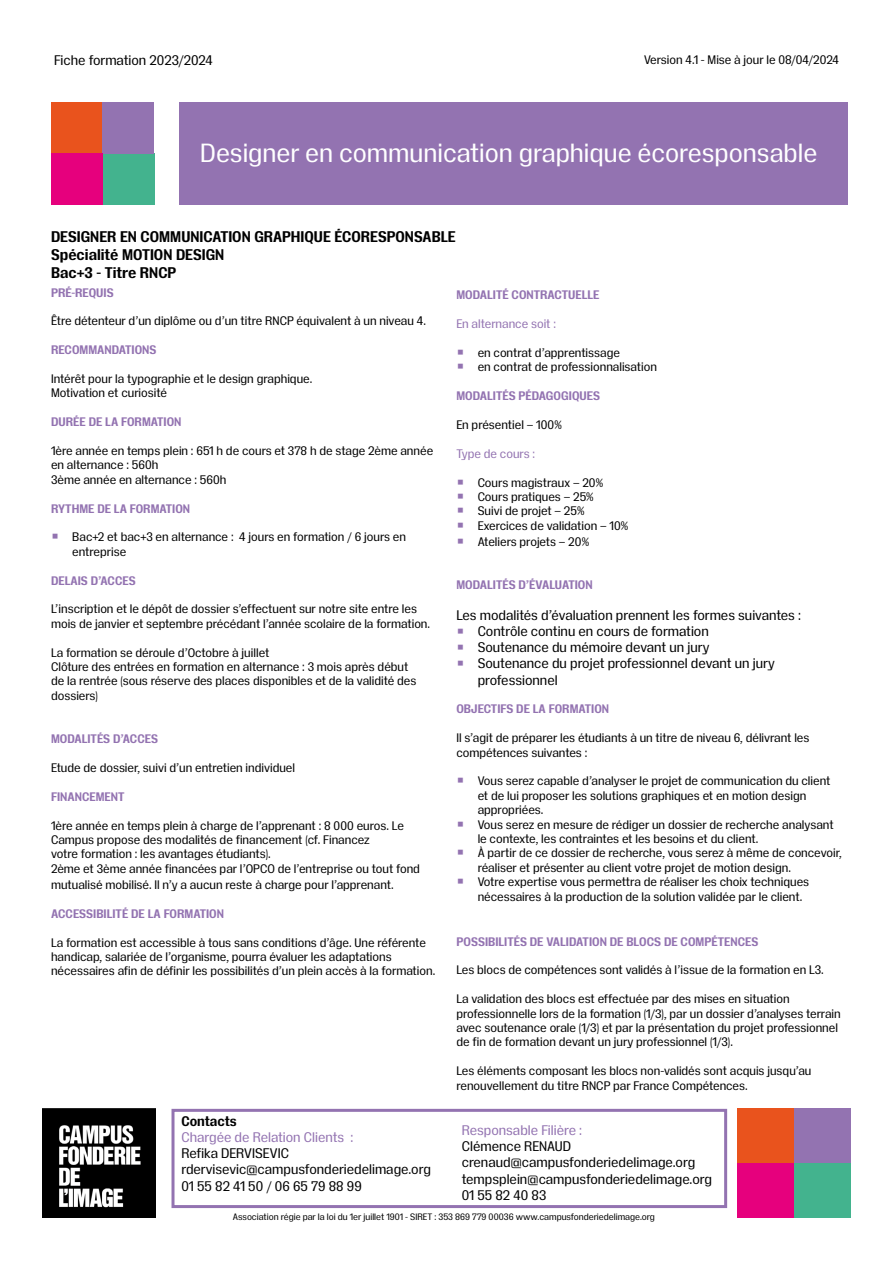
<style>
.page{position:relative;width:893px;height:1263px;background:#fff}
.page>*{position:absolute;margin:0;border:0;box-sizing:border-box;transform-origin:0 0}
.t1{font:25.5px "Insitu";color:#fff}
.t2{font:700 15px/18px "Insitu";color:#000}
.t3{font:13.5px/16.2px "Insitu";color:#000}
.t4{font:13.5px "Insitu";color:#9373b1}
.t5{font:700 13.5px "Insitu";letter-spacing:-.005em;color:#000}
.t6{font:12px/14.4px "Insitu";color:#000}
.t7{font:700 12px "Insitu";color:#9373b1}
.t8{font:12px "Insitu";color:#9373b1}
.t9{font:9px "Insitu";color:#000}
.s1{font-size:13.5px;color:#9373b1}
.s2{color:#9373b1}
</style>
<div class="page">
<div style="left:179px;top:102px;width:669px;height:102px;background:#9373b1"></div>
<div style="left:52px;top:102px;width:51px;height:51px;background:#e9531d"></div>
<div style="left:103px;top:153px;width:51px;height:51px;background:#43b38e"></div>
<div style="left:103px;top:102px;width:51px;height:51px;background:#9373b1"></div>
<div style="left:52px;top:153px;width:51px;height:51px;background:#e6007d"></div>
<div style="left:171px;top:1109px;width:556px;height:99px;border:3px solid #9373b1"></div>
<div style="left:738px;top:1109px;width:56px;height:54px;background:#e9531d"></div>
<div style="left:794px;top:1163px;width:56px;height:54px;background:#43b38e"></div>
<div style="left:794px;top:1109px;width:56px;height:54px;background:#9373b1"></div>
<div style="left:738px;top:1163px;width:56px;height:54px;background:#e6007d"></div>
<img style="left:43px;top:1109px;width:113px;height:108px">
<p class="t3" style="left:54px;top:51px;width:160px">Fiche formation 2023/2024</p>
<p class="t6" style="left:644px;top:51px;width:197px">Version 4.1 - Mise à jour le 08/04/2024</p>
<h1 class="t1" style="left:200px;top:135px;width:619px">Designer en communication graphique écoresponsable</h1>
<p class="t2" style="left:51px;top:226px;width:406px">DESIGNER EN COMMUNICATION GRAPHIQUE ÉCORESPONSABLE<br>Spécialité MOTION DESIGN<br>Bac+3 - Titre RNCP</p>
<p class="t7" style="left:51px;top:284px;width:64px">PRÉ-REQUIS</p>
<p class="t6" style="left:51px;top:313px;width:376px">Être détenteur d’un diplôme ou d’un titre RNCP équivalent à un niveau 4.</p>
<p class="t7" style="left:51px;top:342px;width:107px">RECOMMANDATIONS</p>
<p class="t6" style="left:51px;top:371px;width:263px">Intérêt pour la typographie et le design graphique.<br>Motivation et curiosité</p>
<p class="t7" style="left:51px;top:414px;width:132px">DURÉE DE LA FORMATION</p>
<p class="t6" style="left:51px;top:443px;width:384px">1ère année en temps plein : 651 h de cours et 378 h de stage 2ème année en alternance : 560h<br>3ème année en alternance : 560h</p>
<p class="t7" style="left:51px;top:500px;width:141px">RYTHME DE LA FORMATION</p>
<p class="t6" style="left:72px;top:529px;width:335px;text-indent:-21px"><span class="s1">⏹</span> Bac+2 et bac+3 en alternance : 4 jours en formation / 6 jours en entreprise</p>
<p class="t7" style="left:51px;top:572px;width:86px">DELAIS D’ACCES</p>
<p class="t6" style="left:51px;top:601px;width:381px">L’inscription et le dépôt de dossier s’effectuent sur notre site entre les mois de janvier et septembre précédant l’année scolaire de la formation.</p>
<p class="t6" style="left:51px;top:644px;width:367px">La formation se déroule d’Octobre à juillet<br>Clôture des entrées en formation en alternance : 3 mois après début de la rentrée (sous réserve des places disponibles et de la validité des dossiers)</p>
<p class="t7" style="left:51px;top:730px;width:108px">MODALITÉS D’ACCES</p>
<p class="t6" style="left:51px;top:760px;width:246px">Etude de dossier, suivi d’un entretien individuel</p>
<p class="t7" style="left:51px;top:788px;width:75px">FINANCEMENT</p>
<p class="t6" style="left:51px;top:817px;width:370px">1ère année en temps plein à charge de l’apprenant : 8 000 euros. Le Campus propose des modalités de financement (cf. Financez<br>votre formation : les avantages étudiants).<br>2ème et 3ème année financées par l’OPCO de l’entreprise ou tout fond</p>
<p class="t6" style="left:51px;top:877px;width:344px">mutualisé mobilisé. Il n’y a aucun reste à charge pour l’apprenant.</p>
<p class="t7" style="left:51px;top:905px;width:174px">ACCESSIBILITÉ DE LA FORMATION</p>
<p class="t6" style="left:51px;top:934px;width:386px">La formation est accessible à tous sans conditions d’âge. Une référente handicap, salariée de l’organisme, pourra évaluer les adaptations nécessaires afin de définir les possibilités d’un plein accès à la formation.</p>
<p class="t5" style="left:181px;top:1111px;width:57px">Contacts</p>
<p class="t4" style="left:181px;top:1128px;width:173px">Chargée de Relation Clients :</p>
<p class="t3" style="left:181px;top:1144px;width:251px">Refika DERVISEVIC rdervisevic@campusfonderiedelimage.org<br>01 55 82 41 50 / 06 65 79 88 99</p>
<p class="t7" style="left:456px;top:287px;width:145px">MODALITÉ CONTRACTUELLE</p>
<p class="t8" style="left:456px;top:316px;width:101px">En alternance soit :</p>
<p class="t6" style="left:456px;top:345px;width:202px"><span class="s1">⏹</span> en contrat d’apprentissage<br><span class="s1">⏹</span> en contrat de professionnalisation</p>
<p class="t7" style="left:456px;top:387px;width:145px">MODALITÉS PÉDAGOGIQUES</p>
<p class="t6" style="left:456px;top:417px;width:107px">En présentiel – 100%</p>
<p class="t8" style="left:456px;top:445px;width:80px">Type de cours :</p>
<p class="t6" style="left:456px;top:474px;width:173px"><span class="s1">⏹</span> Cours magistraux – 20%<br><span class="s1">⏹</span> Cours pratiques – 25%<br><span class="s1">⏹</span> Suivi de projet – 25%<br><span class="s1">⏹</span> Exercices de validation – 10%</p>
<p class="t6" style="left:456px;top:534px;width:134px"><span class="s1">⏹</span> Ateliers projets – 20%</p>
<p class="t7" style="left:456px;top:576px;width:138px">MODALITÉS D’ÉVALUATION</p>
<p class="t3" style="left:456px;top:606px;width:346px">Les modalités d’évaluation prennent les formes suivantes :</p>
<p class="t3" style="left:456px;top:622px;width:254px"><span class="s2">⏹</span> Contrôle continu en cours de formation</p>
<p class="t3" style="left:456px;top:638px;width:254px"><span class="s2">⏹</span> Soutenance du mémoire devant un jury</p>
<p class="t3" style="left:456px;top:655px;width:320px"><span class="s2">⏹</span> Soutenance du projet professionnel devant un jury</p>
<p class="t3" style="left:478px;top:671px;width:82px">professionnel</p>
<p class="t7" style="left:456px;top:701px;width:154px">OBJECTIFS DE LA FORMATION</p>
<p class="t6" style="left:456px;top:730px;width:355px">Il s’agit de préparer les étudiants à un titre de niveau 6, délivrant les compétences suivantes :</p>
<p class="t6" style="left:456px;top:773px;width:376px"><span class="s1">⏹</span> Vous serez capable d’analyser le projet de communication du client</p>
<p class="t6" style="left:478px;top:788px;width:330px">et de lui proposer les solutions graphiques et en motion design</p>
<p class="t6" style="left:478px;top:802px;width:67px">appropriées.</p>
<p class="t6" style="left:456px;top:816px;width:379px"><span class="s1">⏹</span> Vous serez en mesure de rédiger un dossier de recherche analysant</p>
<p class="t6" style="left:478px;top:831px;width:282px">le contexte, les contraintes et les besoins et du client.</p>
<p class="t6" style="left:456px;top:845px;width:387px"><span class="s1">⏹</span> À partir de ce dossier de recherche, vous serez à même de concevoir,</p>
<p class="t6" style="left:478px;top:860px;width:315px">réaliser et présenter au client votre projet de motion design.</p>
<p class="t6" style="left:456px;top:874px;width:354px"><span class="s1">⏹</span> Votre expertise vous permettra de réaliser les choix techniques</p>
<p class="t6" style="left:478px;top:888px;width:326px">nécessaires à la production de la solution validée par le client.</p>
<p class="t7" style="left:456px;top:933px;width:303px">POSSIBILITÉS DE VALIDATION DE BLOCS DE COMPÉTENCES</p>
<p class="t6" style="left:456px;top:962px;width:369px">Les blocs de compétences sont validés à l’issue de la formation en L3.</p>
<p class="t6" style="left:456px;top:991px;width:386px">La validation des blocs est effectuée par des mises en situation professionnelle lors de la formation (1/3), par un dossier d’analyses terrain avec soutenance orale (1/3) et par la présentation du projet professionnel de fin de formation devant un jury professionnel (1/3).</p>
<p class="t6" style="left:456px;top:1063px;width:357px">Les éléments composant les blocs non-validés sont acquis jusqu’au renouvellement du titre RNCP par France Compétences.</p>
<p class="t4" style="left:462px;top:1121px;width:122px">Responsable Filière :</p>
<p class="t3" style="left:462px;top:1137px;width:252px">Clémence RENAUD crenaud@campusfonderiedelimage.org tempsplein@campusfonderiedelimage.org<br>01 55 82 40 83</p>
<p class="t9" style="left:233px;top:1211px;width:424px">Association régie par la loi du 1er juillet 1901 - SIRET : 353 869 779 00036 www.campusfonderiedelimage.org</p>
</div>
